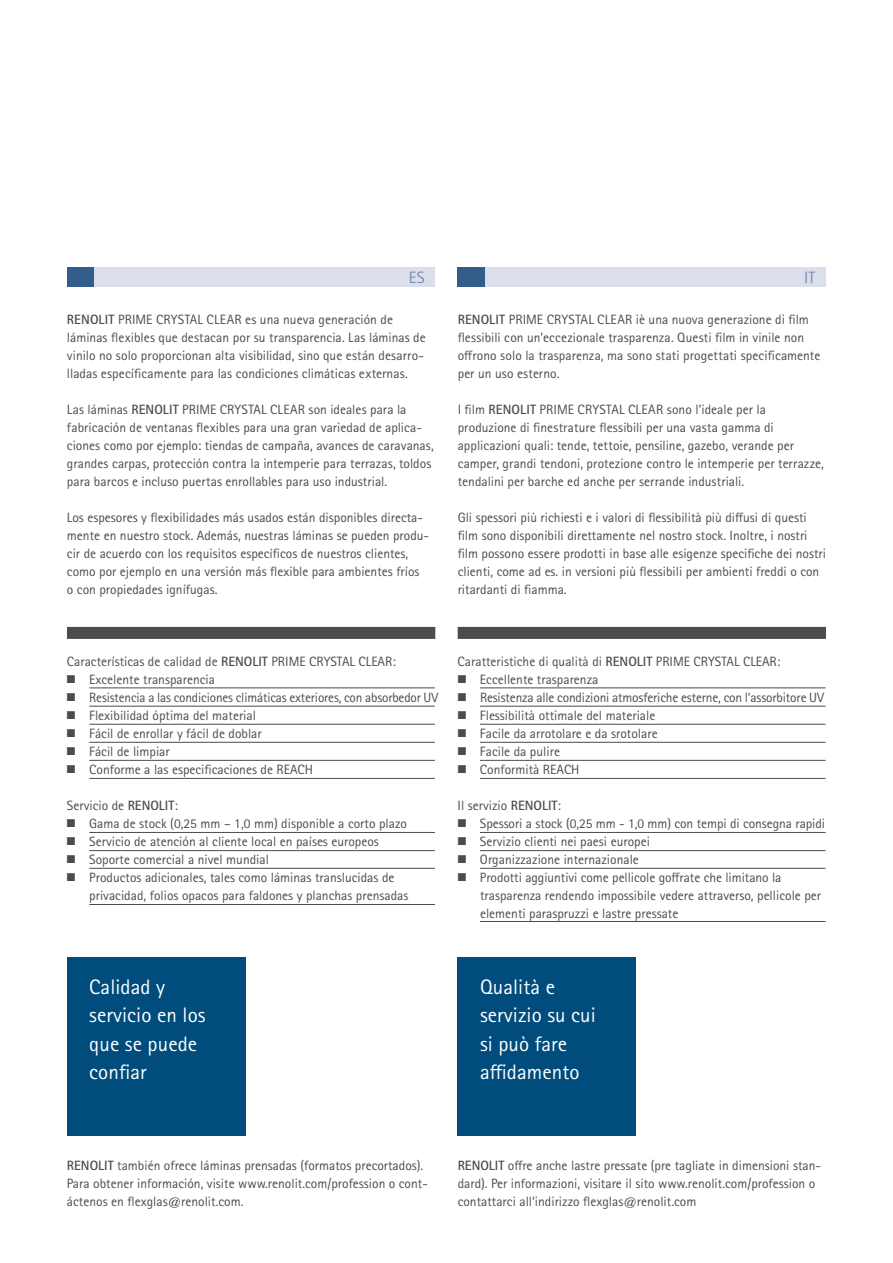
<style>
.page{position:relative;width:893px;height:1263px;background:#fff}
.page>*{position:absolute;margin:0;border:0;box-sizing:border-box;transform-origin:0 0}
.t1{font:21px/28.5px "Rotis Sans Serif Pro";letter-spacing:.005em;color:#fff}
.t2{font:16.5px "Rotis Sans Serif Pro";color:#798eb1}
.t3{font:13.5px/18px "Rotis Sans Serif Pro";color:#4c4c4e}
.s1{font-weight:700}
</style>
<div class="page">
<div style="left:67px;top:627px;width:368px;height:12px;background:#4c4c4e"></div>
<div style="left:457px;top:627px;width:369px;height:12px;background:#4c4c4e"></div>
<div style="left:67px;top:957px;width:178px;height:179px;background:#004d7d"></div>
<div style="left:457px;top:957px;width:179px;height:179px;background:#004d7d"></div>
<hr style="left:89px;top:688px;width:346px;height:1px;background:#4c4c4e">
<hr style="left:89px;top:706px;width:346px;height:1px;background:#4c4c4e">
<hr style="left:89px;top:724px;width:346px;height:1px;background:#4c4c4e">
<hr style="left:89px;top:742px;width:346px;height:1px;background:#4c4c4e">
<hr style="left:89px;top:760px;width:346px;height:1px;background:#4c4c4e">
<hr style="left:89px;top:778px;width:346px;height:1px;background:#4c4c4e">
<hr style="left:89px;top:832px;width:346px;height:1px;background:#4c4c4e">
<hr style="left:89px;top:850px;width:346px;height:1px;background:#4c4c4e">
<hr style="left:89px;top:868px;width:346px;height:1px;background:#4c4c4e">
<hr style="left:480px;top:688px;width:345px;height:1px;background:#4c4c4e">
<hr style="left:480px;top:706px;width:345px;height:1px;background:#4c4c4e">
<hr style="left:480px;top:724px;width:345px;height:1px;background:#4c4c4e">
<hr style="left:480px;top:742px;width:345px;height:1px;background:#4c4c4e">
<hr style="left:480px;top:760px;width:345px;height:1px;background:#4c4c4e">
<hr style="left:480px;top:778px;width:345px;height:1px;background:#4c4c4e">
<hr style="left:480px;top:832px;width:345px;height:1px;background:#4c4c4e">
<hr style="left:480px;top:850px;width:345px;height:1px;background:#4c4c4e">
<hr style="left:480px;top:868px;width:345px;height:1px;background:#4c4c4e">
<div style="left:67px;top:268px;width:27px;height:19px;background:#325d8b"></div>
<div style="left:457px;top:268px;width:28px;height:19px;background:#325d8b"></div>
<div style="left:94px;top:268px;width:341px;height:19px;background:#dbdfe9"></div>
<div style="left:485px;top:268px;width:340px;height:19px;background:#dbdfe9"></div>
<hr style="left:480px;top:921px;width:345px;height:1px;background:#4c4c4e">
<hr style="left:89px;top:904px;width:346px;height:1px;background:#4c4c4e">
<p class="t2" style="left:409px;top:271px;width:17px">ES</p>
<p class="t2" style="left:804px;top:271px;width:13px">IT</p>
<p class="t3" style="left:67px;top:311px;width:360px"><span class="s1">RENOLIT</span> PRIME CRYSTAL CLEAR es una nueva generación de láminas flexibles que destacan por su transparencia. Las láminas de vinilo no solo proporcionan alta visibilidad, sino que están desarro&shy;lladas específicamente para las condiciones climáticas externas.</p>
<p class="t3" style="left:67px;top:401px;width:368px">Las láminas <span class="s1">RENOLIT</span> PRIME CRYSTAL CLEAR son ideales para la fabricación de ventanas flexibles para una gran variedad de aplica&shy;ciones como por ejemplo: tiendas de campaña, avances de caravanas, grandes carpas, protección contra la intemperie para terrazas, toldos para barcos e incluso puertas enrollables para uso industrial.</p>
<p class="t3" style="left:67px;top:509px;width:363px">Los espesores y flexibilidades más usados están disponibles directa&shy;mente en nuestro stock. Además, nuestras láminas se pueden produ&shy;cir de acuerdo con los requisitos específicos de nuestros clientes, como por ejemplo en una versión más flexible para ambientes fríos o con propiedades ignífugas.</p>
<p class="t3" style="left:457px;top:311px;width:364px"><span class="s1">RENOLIT</span> PRIME CRYSTAL CLEAR iè una nuova generazione di film flessibili con un’eccezionale trasparenza. Questi film in vinile non offrono solo la trasparenza, ma sono stati progettati specificamente per un uso esterno.</p>
<p class="t3" style="left:457px;top:401px;width:368px">I film <span class="s1">RENOLIT</span> PRIME CRYSTAL CLEAR sono l’ideale per la produzione di finestrature flessibili per una vasta gamma di applicazioni quali: tende, tettoie, pensiline, gazebo, verande per camper, grandi tendoni, protezione contro le intemperie per terrazze, tendalini per barche ed anche per serrande industriali.</p>
<p class="t3" style="left:457px;top:509px;width:370px">Gli spessori più richiesti e i valori di flessibilità più diffusi di questi film sono disponibili direttamente nel nostro stock. Inoltre, i nostri film possono essere prodotti in base alle esigenze specifiche dei nostri clienti, come ad es. in versioni più flessibili per ambienti freddi o con ritardanti di fiamma.</p>
<p class="t3" style="left:67px;top:653px;width:330px">Características de calidad de <span class="s1">RENOLIT</span> PRIME CRYSTAL CLEAR:</p>
<p class="t3" style="left:67px;top:671px;width:149px">■ Excelente transparencia</p>
<p class="t3" style="left:67px;top:689px;width:373px">■ Resistencia a las condiciones climáticas exteriores, con absorbedor UV</p>
<p class="t3" style="left:67px;top:707px;width:190px">■ Flexibilidad óptima del material</p>
<p class="t3" style="left:67px;top:725px;width:196px">■ Fácil de enrollar y fácil de doblar</p>
<p class="t3" style="left:67px;top:743px;width:104px">■ Fácil de limpiar</p>
<p class="t3" style="left:67px;top:761px;width:247px">■ Conforme a las especificaciones de REACH</p>
<p class="t3" style="left:67px;top:797px;width:112px">Servicio de <span class="s1">RENOLIT</span>:</p>
<p class="t3" style="left:67px;top:815px;width:341px">■ Gama de stock (0,25 mm – 1,0 mm) disponible a corto plazo</p>
<p class="t3" style="left:67px;top:833px;width:313px">■ Servicio de atención al cliente local en países europeos</p>
<p class="t3" style="left:67px;top:851px;width:203px">■ Soporte comercial a nivel mundial</p>
<p class="t3" style="left:89px;top:869px;width:321px;text-indent:-22px">■ Productos adicionales, tales como láminas translucidas de privacidad, folios opacos para faldones y planchas prensadas</p>
<p class="t3" style="left:457px;top:653px;width:324px">Caratteristiche di qualità di <span class="s1">RENOLIT</span> PRIME CRYSTAL CLEAR:</p>
<p class="t3" style="left:457px;top:671px;width:142px">■ Eccellente trasparenza</p>
<p class="t3" style="left:457px;top:689px;width:368px">■ Resistenza alle condizioni atmosferiche esterne, con l‘assorbitore UV</p>
<p class="t3" style="left:457px;top:707px;width:199px">■ Flessibilità ottimale del materiale</p>
<p class="t3" style="left:457px;top:725px;width:201px">■ Facile da arrotolare e da srotolare</p>
<p class="t3" style="left:457px;top:743px;width:104px">■ Facile da pulire</p>
<p class="t3" style="left:457px;top:761px;width:123px">■ Conformità REACH</p>
<p class="t3" style="left:457px;top:797px;width:105px">Il servizio <span class="s1">RENOLIT</span>:</p>
<p class="t3" style="left:457px;top:815px;width:369px">■ Spessori a stock (0,25 mm - 1,0 mm) con tempi di consegna rapidi</p>
<p class="t3" style="left:457px;top:833px;width:194px">■ Servizio clienti nei paesi europei</p>
<p class="t3" style="left:457px;top:851px;width:183px">■ Organizzazione internazionale</p>
<p class="t3" style="left:480px;top:869px;width:342px;text-indent:-22px">■ Prodotti aggiuntivi come pellicole goffrate che limitano la trasparenza rendendo impossibile vedere attraverso, pellicole per elementi paraspruzzi e lastre pressate</p>
<h1 class="t1" style="left:89px;top:974px;width:118px">Calidad y servicio en los que se puede confiar</h1>
<h1 class="t1" style="left:480px;top:974px;width:117px">Qualità e servizio su cui si può fare affidamento</h1>
<p class="t3" style="left:67px;top:1157px;width:362px"><span class="s1">RENOLIT</span> también ofrece láminas prensadas (formatos precortados).<br>Para obtener información, visite www.renolit.com/profession o cont&shy;áctenos en flexglas@renolit.com.</p>
<p class="t3" style="left:457px;top:1157px;width:365px"><span class="s1">RENOLIT</span> offre anche lastre pressate (pre tagliate in dimensioni stan&shy;dard). Per informazioni, visitare il sito www.renolit.com/profession o contattarci all‘indirizzo flexglas@renolit.com</p>
</div>
